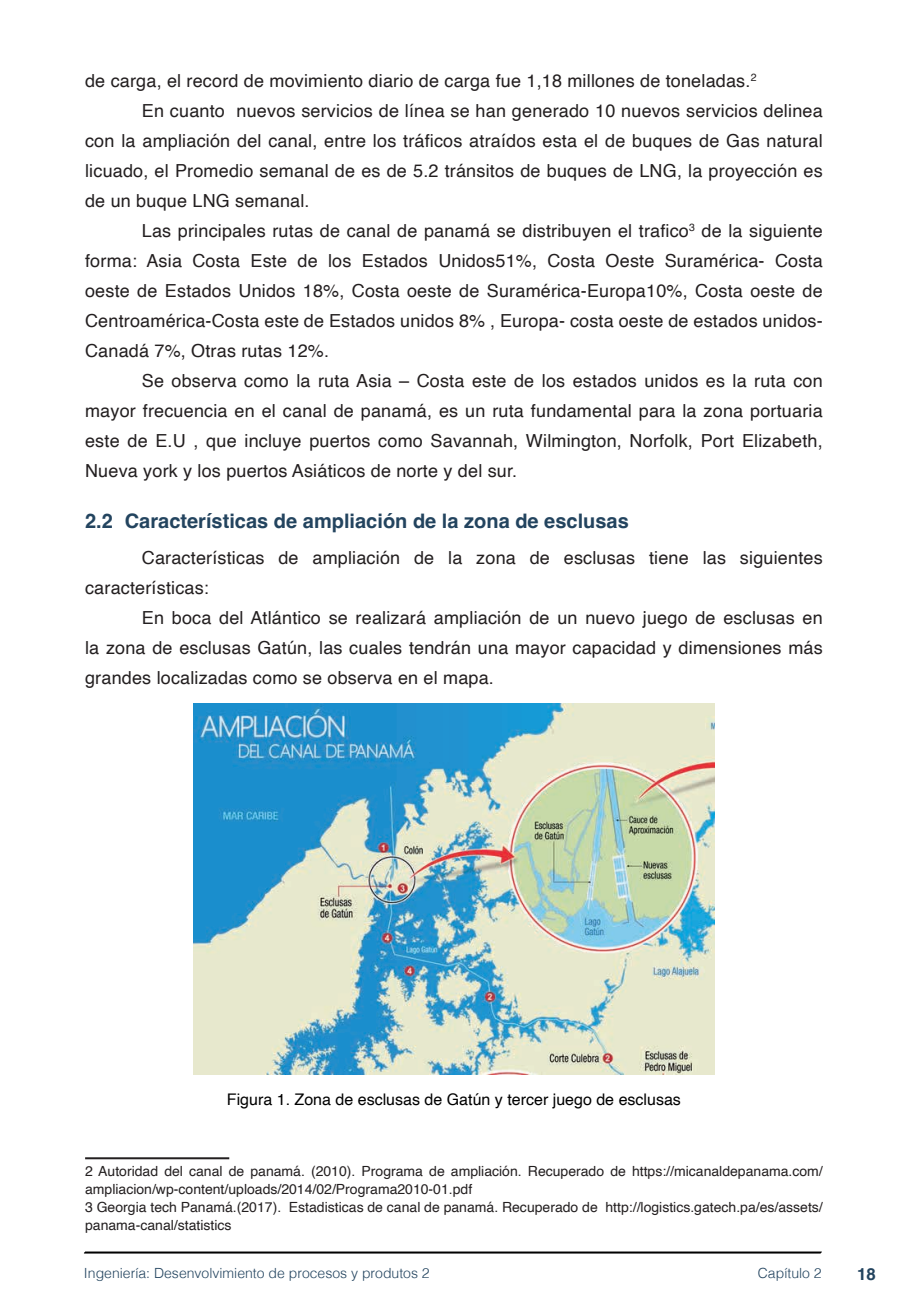
<style>
.page{position:relative;width:908px;height:1304px;background:#fff}
.page>*{position:absolute;margin:0;border:0;box-sizing:border-box;transform-origin:0 0}
.t1{font:700 20px "Helvetica";color:#23445f}
.t2{font:18px/30px "Helvetica";letter-spacing:.01em;color:#231f20}
.t3{font:700 16.8px "Helvetica";color:#23445f}
.t4{font:16px "Helvetica";color:#000}
.t5{font:14px/18px "Helvetica";color:#231f20}
.t6{font:300 14px "Helvetica";color:#23445f}
</style>
<div class="page">
<svg style="left:84px;top:1251px;width:737px;height:3px;background:#515151"></svg>
<img style="left:193px;top:704px;width:521px;height:370px">
<hr style="left:85px;top:1157px;width:144px;height:2px;background:#231f20">
<p class="t2" style="left:85px;top:66px;width:672px">de carga, el record de movimiento diario de carga fue 1,18 millones de toneladas.<sup>2</sup></p>
<p class="t2" style="left:142px;top:96px;width:682px">En cuanto nuevos servicios de línea se han generado 10 nuevos servicios delinea</p>
<p class="t2" style="left:85px;top:126px;width:738px">con la ampliación del canal, entre los tráficos atraídos esta el de buques de Gas natural</p>
<p class="t2" style="left:85px;top:156px;width:738px">licuado, el Promedio semanal de es de 5.2 tránsitos de buques de LNG, la proyección es</p>
<p class="t2" style="left:85px;top:186px;width:226px">de un buque LNG semanal.</p>
<p class="t2" style="left:142px;top:216px;width:682px">Las principales rutas de canal de panamá se distribuyen el trafico<sup>3</sup> de la siguiente</p>
<p class="t2" style="left:85px;top:246px;width:738px">forma: Asia Costa Este de los Estados Unidos51%, Costa Oeste Suramérica- Costa</p>
<p class="t2" style="left:85px;top:276px;width:738px">oeste de Estados Unidos 18%, Costa oeste de Suramérica-Europa10%, Costa oeste de</p>
<p class="t2" style="left:85px;top:306px;width:738px">Centroamérica-Costa este de Estados unidos 8% , Europa- costa oeste de estados unidos-</p>
<p class="t2" style="left:85px;top:336px;width:245px">Canadá 7%, Otras rutas 12%.</p>
<p class="t2" style="left:142px;top:366px;width:682px">Se observa como la ruta Asia – Costa este de los estados unidos es la ruta con</p>
<p class="t2" style="left:85px;top:396px;width:738px">mayor frecuencia en el canal de panamá, es un ruta fundamental para la zona portuaria</p>
<p class="t2" style="left:85px;top:426px;width:738px">este de E.U , que incluye puertos como Savannah, Wilmington, Norfolk, Port Elizabeth,</p>
<p class="t2" style="left:85px;top:456px;width:433px">Nueva york y los puertos Asiáticos de norte y del sur.</p>
<p class="t1" style="left:85px;top:509px;width:545px">2.2 Características de ampliación de la zona de esclusas</p>
<p class="t2" style="left:85px;top:543px;width:738px;text-indent:57px">Características de ampliación de la zona de esclusas tiene las siguientes características:</p>
<p class="t2" style="left:85px;top:603px;width:738px;text-align:justify;text-indent:57px">En boca del Atlántico se realizará ampliación de un nuevo juego de esclusas en la zona de esclusas Gatún, las cuales tendrán una mayor capacidad y dimensiones más grandes localizadas como se observa en el mapa.</p>
<p class="t4" style="left:227px;top:1087px;width:455px">Figura 1. Zona de esclusas de Gatún y tercer juego de esclusas</p>
<p class="t5" style="left:85px;top:1163px;width:738px">2 Autoridad del canal de panamá. (2010). Programa de ampliación. Recuperado de https://micanaldepanama.com/ ampliacion/wp-content/uploads/2014/02/Programa2010-01.pdf<br>3 Georgia tech Panamá.(2017). Estadisticas de canal de panamá. Recuperado de http://logistics.gatech.pa/es/assets/ panama-canal/statistics</p>
<p class="t6" style="left:84px;top:1261px;width:347px">Ingeniería: Desenvolvimiento de procesos y produtos 2</p>
<p class="t6" style="left:757px;top:1261px;width:65px">Capítulo 2</p>
<p class="t3" style="left:856px;top:1264px;width:20px">18</p>
</div>
